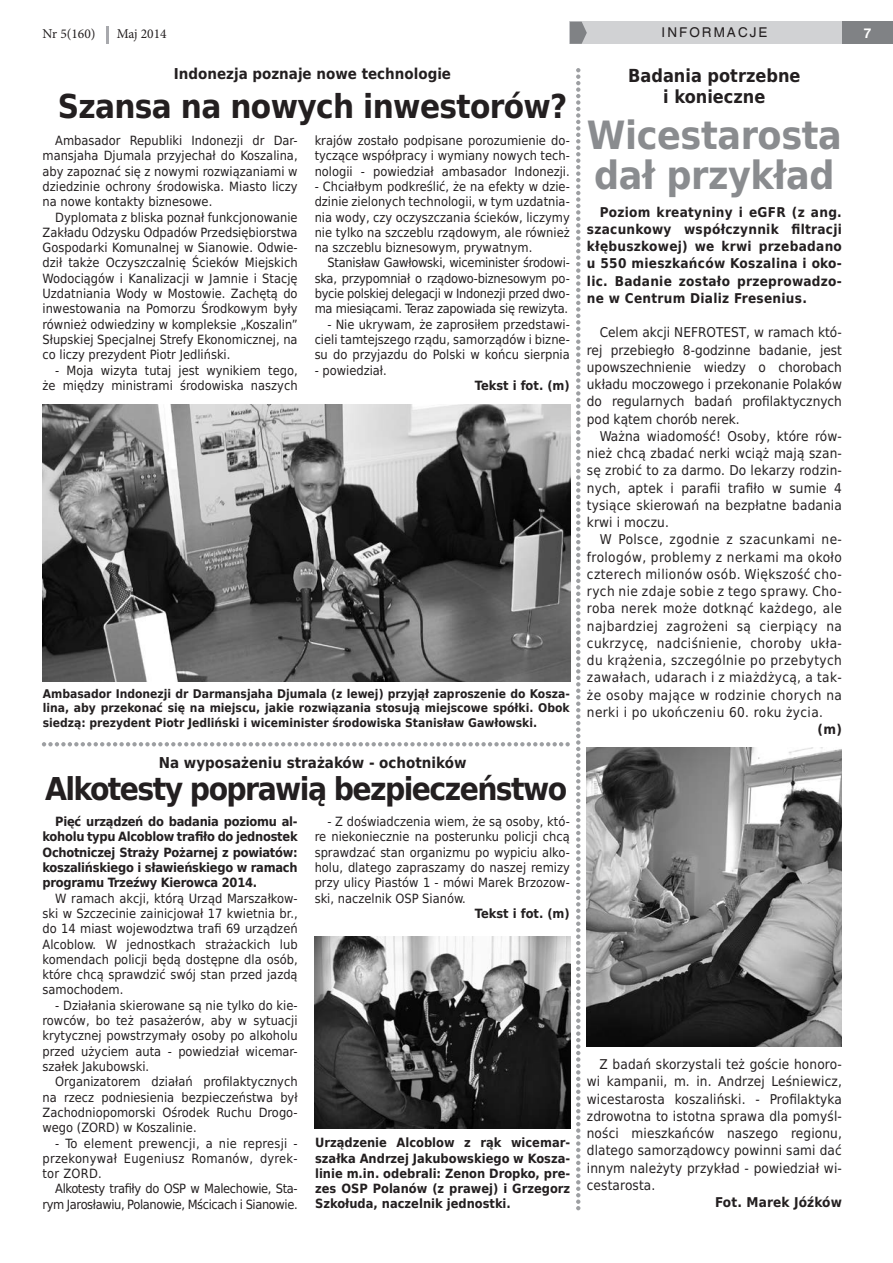
<style>
.page{position:relative;width:893px;height:1263px;background:#fff}
.page>*{position:absolute;margin:0;border:0;box-sizing:border-box;transform-origin:0 0}
.gz_tytul_duzy_druk{font:700 39px/40.5px "DejaVu Sans Condensed";letter-spacing:-.01em;color:#8a8c8f}
.gz_text_glowny{font:700 33px "DejaVu Sans Condensed";letter-spacing:-.02em;color:#231f20}
.gz_text_glowny-2{font:700 31.5px "DejaVu Sans Condensed";letter-spacing:-.05em;color:#231f20}
.gz_text_glowny-3{font:700 18px "DejaVu Sans Condensed";color:#231f20}
.gz_text_glowny-4{font:700 15px "DejaVu Sans Condensed";color:#231f20}
.gz_text_glowny-5{font:13.5px/17.2px "DejaVu Sans Condensed";letter-spacing:.01em;color:#231f20;text-align:justify}
.gz_text_glowny-6{font:700 13.5px/17.2px "DejaVu Sans Condensed";letter-spacing:.02em;color:#231f20;text-align:justify}
.t1{font:13.5px "Minion Pro";color:#231f20}
.t2{font:13.5px "Switzerland";letter-spacing:.15em;color:#231f20}
.t3{font:700 13.5px "Switzerland";color:#fff}
.gz_text_glowny-7{font:12.75px/15.3px "DejaVu Sans Condensed";color:#231f20;text-align:justify}
.gz_text_glowny-8{font:700 12.75px/15.3px "DejaVu Sans Condensed";letter-spacing:-.02em;color:#231f20;text-align:justify}
.gz_podpis_pod_fot{font:700 12.75px/15.3px "DejaVu Sans Condensed";color:#231f20;text-align:justify}
.gz_text_glowny-9{font:12.75px/15.3px "DejaVu Sans Condensed";letter-spacing:-.03em;color:#231f20;text-align:right}
.gz_text_glowny-10{font:700 12.75px "DejaVu Sans Condensed";color:#231f20}
.gz_podpis_pod_fot-2{font:700 12px/14.4px "DejaVu Sans Condensed";color:#231f20;text-align:justify}
</style>
<div class="page">
<div style="left:570px;top:22px;width:323px;height:22px;background:#d1d2d4"></div>
<div style="left:842px;top:22px;width:51px;height:22px;background:#808285"></div>
<svg style="left:570px;top:22px;width:17px;height:22px"></svg>
<svg style="left:106px;top:26px;width:2px;height:17px"></svg>
<img style="left:314px;top:936px;width:256px;height:192px">
<img style="left:43px;top:404px;width:527px;height:277px">
<img style="left:587px;top:747px;width:255px;height:299px">
<svg style="left:42px;top:742px;width:528px;height:4px"></svg>
<svg style="left:576px;top:68px;width:5px;height:1142px"></svg>
<p class="t1" style="left:43px;top:25px;width:55px">Nr 5(160)</p>
<p class="t1" style="left:117px;top:25px;width:51px">Maj 2014</p>
<p class="t2" style="left:662px;top:25px;width:108px">INFORMACJE</p>
<p class="t3" style="left:864px;top:25px;width:9px">7</p>
<p class="gz_text_glowny-4" style="left:174px;top:62px;width:279px">Indonezja poznaje nowe technologie</p>
<p class="gz_text_glowny" style="left:58px;top:79px;width:511px">Szansa na nowych inwestorów?</p>
<p class="gz_text_glowny-7" style="left:43px;top:133px;width:257px;text-indent:13px">Ambasador Republiki Indonezji dr Dar&shy;mansjaha Djumala przyjechał do Koszalina, aby zapoznać się z nowymi rozwiązaniami w dziedzinie ochrony środowiska. Miasto liczy na nowe kontakty biznesowe.</p>
<p class="gz_text_glowny-7" style="left:43px;top:209px;width:257px;text-indent:13px">Dyplomata z bliska poznał funkcjonowanie Zakładu Odzysku Odpadów Przedsiębiorstwa Gospodarki Komunalnej w Sianowie. Odwie&shy;dził także Oczyszczalnię Ścieków Miejskich Wodociągów i Kanalizacji w Jamnie i Stację Uzdatniania Wody w Mostowie. Zachętą do inwestowania na Pomorzu Środkowym były również odwiedziny w kompleksie „Koszalin” Słupskiej Specjalnej Strefy Ekonomicznej, na co liczy prezydent Piotr Jedliński.</p>
<p class="gz_text_glowny-7" style="left:43px;top:362px;width:257px;text-align:right">- Moja wizyta tutaj jest wynikiem tego, że między ministrami środowiska naszych</p>
<p class="gz_text_glowny-7" style="left:315px;top:133px;width:257px">krajów zostało podpisane porozumienie do&shy;tyczące współpracy i wymiany nowych tech&shy;nologii - powiedział ambasador Indonezji.</p>
<p class="gz_text_glowny-7" style="left:315px;top:178px;width:257px">- Chciałbym podkreślić, że na efekty w dzie&shy;dzinie zielonych technologii, w tym uzdatnia&shy;nia wody, czy oczyszczania ścieków, liczymy nie tylko na szczeblu rządowym, ale również na szczeblu biznesowym, prywatnym.</p>
<p class="gz_text_glowny-7" style="left:315px;top:255px;width:257px;text-indent:13px">Stanisław Gawłowski, wiceminister środowi&shy;ska, przypomniał o rządowo-biznesowym po&shy;bycie polskiej delegacji w Indonezji przed dwo&shy;ma miesiącami. Teraz zapowiada się rewizyta.</p>
<p class="gz_text_glowny-7" style="left:315px;top:316px;width:257px;text-indent:13px">- Nie ukrywam, że zaprosiłem przedstawi&shy;cieli tamtejszego rządu, samorządów i bizne&shy;su do przyjazdu do Polski w końcu sierpnia</p>
<p class="gz_text_glowny-7" style="left:315px;top:362px;width:74px">- powiedział.</p>
<p class="gz_text_glowny-10" style="left:475px;top:375px;width:96px">Tekst i fot. (m)</p>
<p class="gz_podpis_pod_fot-2" style="left:43px;top:686px;width:529px">Ambasador Indonezji dr Darmansjaha Djumala (z lewej) przyjął zaproszenie do Kosza&shy;lina, aby przekonać się na miejscu, jakie rozwiązania stosują miejscowe spółki. Obok siedzą: prezydent Piotr Jedliński i wiceminister środowiska Stanisław Gawłowski.</p>
<p class="gz_text_glowny-4" style="left:159px;top:751px;width:309px">Na wyposażeniu strażaków - ochotników</p>
<p class="gz_text_glowny-2" style="left:45px;top:763px;width:524px">Alkotesty poprawią bezpieczeństwo</p>
<p class="gz_text_glowny-8" style="left:43px;top:814px;width:257px;text-indent:13px">Pięć urządzeń do badania poziomu al&shy;koholu typu Alcoblow trafiło do jednostek Ochotniczej Straży Pożarnej z powiatów: koszalińskiego i sławieńskiego w ramach programu Trzeźwy Kierowca 2014.</p>
<p class="gz_text_glowny-7" style="left:43px;top:890px;width:257px;text-indent:13px">W ramach akcji, którą Urząd Marszałkow&shy;ski w Szczecinie zainicjował 17 kwietnia br., do 14 miast wojewodztwa trafi 69 urządzeń Alcoblow. W jednostkach strażackich lub komendach policji będą dostępne dla osób, które chcą sprawdzić swój stan przed jazdą samochodem.</p>
<p class="gz_text_glowny-7" style="left:43px;top:997px;width:257px;text-indent:13px">- Działania skierowane są nie tylko do kie&shy;rowców, bo też pasażerów, aby w sytuacji krytycznej powstrzymały osoby po alkoholu przed użyciem auta - powiedział wicemar&shy;szałek Jakubowski.</p>
<p class="gz_text_glowny-7" style="left:43px;top:1074px;width:257px;text-indent:13px">Organizatorem działań profilaktycznych na rzecz podniesienia bezpieczeństwa był Zachodniopomorski Ośrodek Ruchu Drogo&shy;wego (ZORD) w Koszalinie.</p>
<p class="gz_text_glowny-7" style="left:43px;top:1135px;width:257px;text-indent:13px">- To element prewencji, a nie represji - przekonywał Eugeniusz Romanów, dyrek&shy;tor ZORD.</p>
<p class="gz_text_glowny-9" style="left:43px;top:1181px;width:257px">Alkotesty trafiły do OSP w Malechowie, Sta&shy;rym Jarosławiu, Polanowie, Mścicach i Sianowie.</p>
<p class="gz_text_glowny-7" style="left:315px;top:814px;width:257px;text-indent:13px">- Z doświadczenia wiem, że są osoby, któ&shy;re niekoniecznie na posterunku policji chcą sprawdzać stan organizmu po wypiciu alko&shy;holu, dlatego zapraszamy do naszej remizy przy ulicy Piastów 1 - mówi Marek Brzozow&shy;ski, naczelnik OSP Sianów.</p>
<p class="gz_text_glowny-10" style="left:475px;top:903px;width:96px">Tekst i fot. (m)</p>
<p class="gz_podpis_pod_fot" style="left:315px;top:1135px;width:257px">Urządzenie Alcoblow z rąk wicemar&shy;szałka Andrzej Jakubowskiego w Kosza&shy;linie m.in. odebrali: Zenon Dropko, pre&shy;zes OSP Polanów (z prawej) i Grzegorz Szkołuda, naczelnik jednostki.</p>
<p class="gz_text_glowny-3" style="left:628px;top:61px;width:174px">Badania potrzebne</p>
<p class="gz_text_glowny-3" style="left:663px;top:82px;width:104px">i konieczne</p>
<p class="gz_tytul_duzy_druk" style="left:587px;top:114px;width:257px">Wicestarosta dał przykład</p>
<p class="gz_text_glowny-6" style="left:587px;top:203px;width:257px;text-indent:13px">Poziom kreatyniny i eGFR (z ang. szacunkowy współczynnik filtracji kłębuszkowej) we krwi przebadano u 550 mieszkańców Koszalina i oko&shy;lic. Badanie zostało przeprowadzo&shy;ne w Centrum Dializ Fresenius.</p>
<p class="gz_text_glowny-5" style="left:587px;top:324px;width:257px;text-indent:13px">Celem akcji NEFROTEST, w ramach któ&shy;rej przebiegło 8-godzinne badanie, jest upowszechnienie wiedzy o chorobach układu moczowego i przekonanie Polaków do regularnych badań profilaktycznych pod kątem chorób nerek.</p>
<p class="gz_text_glowny-5" style="left:587px;top:427px;width:257px;text-indent:13px">Ważna wiadomość! Osoby, które rów&shy;nież chcą zbadać nerki wciąż mają szan&shy;sę zrobić to za darmo. Do lekarzy rodzin&shy;nych, aptek i parafii trafiło w sumie 4 tysiące skierowań na bezpłatne badania krwi i moczu.</p>
<p class="gz_text_glowny-5" style="left:587px;top:531px;width:257px;text-indent:13px">W Polsce, zgodnie z szacunkami ne&shy;frologów, problemy z nerkami ma około czterech milionów osób. Większość cho&shy;rych nie zdaje sobie z tego sprawy. Cho&shy;roba nerek może dotknąć każdego, ale najbardziej zagrożeni są cierpiący na cukrzycę, nadciśnienie, choroby ukła&shy;du krążenia, szczególnie po przebytych zawałach, udarach i z miażdżycą, a tak&shy;że osoby mające w rodzinie chorych na nerki i po ukończeniu 60. roku życia.</p>
<p class="gz_text_glowny-6" style="left:817px;top:720px;width:26px">(m)</p>
<p class="gz_text_glowny-5" style="left:587px;top:1055px;width:257px;text-indent:13px">Z badań skorzystali też goście honoro&shy;wi kampanii, m. in. Andrzej Leśniewicz, wicestarosta koszaliński. - Profilaktyka zdrowotna to istotna sprawa dla pomyśl&shy;ności mieszkańców naszego regionu, dlatego samorządowcy powinni sami dać innym należyty przykład - powiedział wi&shy;cestarosta.</p>
<p class="gz_text_glowny-6" style="left:715px;top:1193px;width:128px">Fot. Marek Jóźków</p>
</div>
